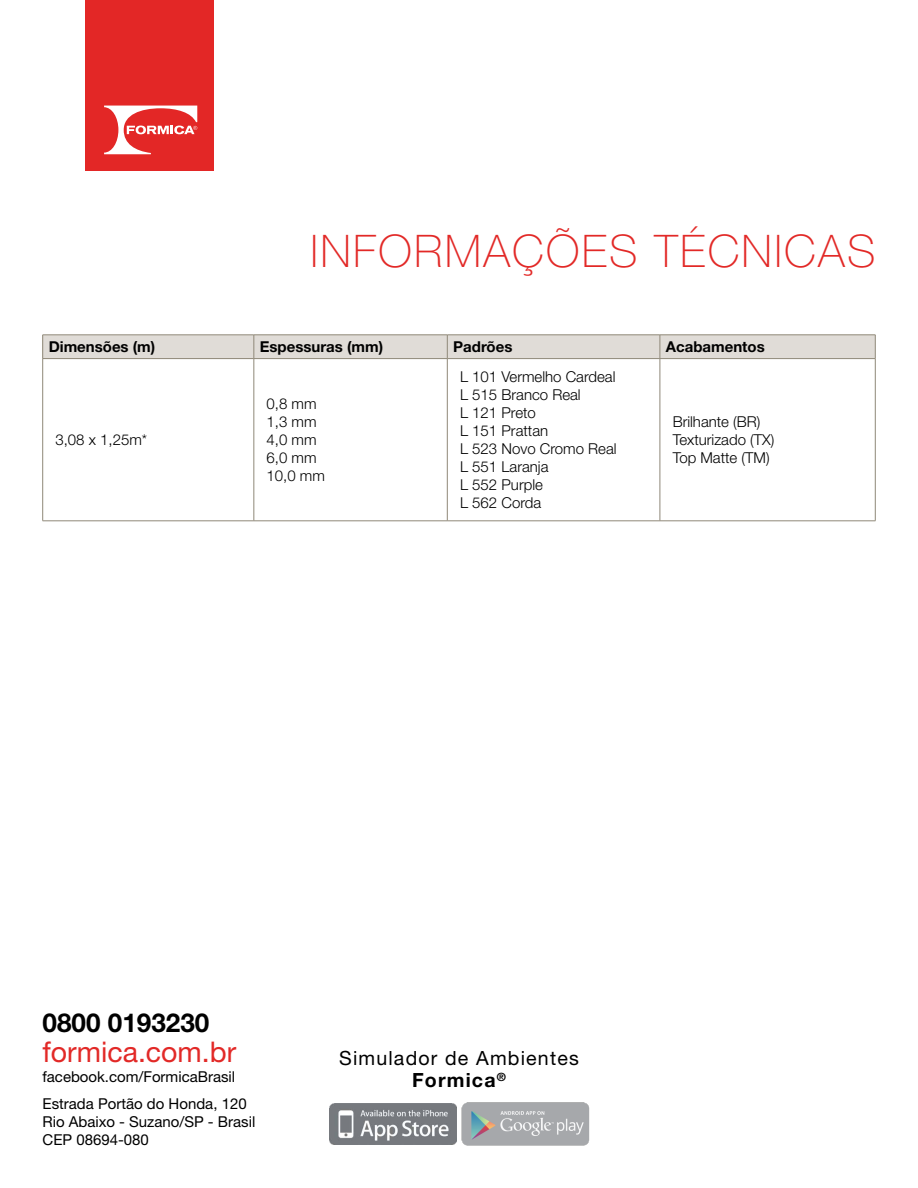
<style>
.page{position:relative;width:918px;height:1188px;background:#fff}
.page>*{position:absolute;margin:0;border:0;box-sizing:border-box;transform-origin:0 0}
.t1{font:100 45px "Helvetica Neue LT Std";letter-spacing:.05em;color:#e22927}
.t2{font:28.5px "Helvetica Neue LT Std";color:#e22927}
.t3{font:700 26.1px "Helvetica Neue LT Std";color:#000}
.t4{font:19.65px/21.8px "Helvetica Neue LT Std";letter-spacing:.06em;color:#000;text-align:center}
.t5{font:300 15px/18px "Helvetica Neue LT Std";color:#000}
.t6{font:15px/18px "Helvetica Neue LT Std";color:#000}
.t7{font:700 15px "Helvetica Neue LT Std";color:#000}
.s1{font-weight:700}
</style>
<div class="page">
<div style="left:85px;top:0;width:129px;height:171px;background:#e32726"></div>
<svg style="left:104px;top:106px;width:93px;height:48px"></svg>
<img style="left:329px;top:1103px;width:128px;height:42px">
<img style="left:461px;top:1103px;width:129px;height:42px">
<div style="left:43px;top:335px;width:211px;height:24px;background:#e0dcd7"></div>
<hr style="left:43px;top:335px;width:211px;height:1px;background:#8f8878">
<svg style="left:42px;top:335px;width:1px;height:23px"></svg>
<div style="left:254px;top:335px;width:622px;height:24px;background:#e0dcd7"></div>
<hr style="left:43px;top:358px;width:211px;height:1px;background:#8f8878">
<hr style="left:42px;top:359px;width:1px;height:162px;background:#8f8878">
<hr style="left:254px;top:358px;width:193px;height:1px;background:#8f8878">
<hr style="left:254px;top:359px;width:1px;height:162px;background:#8f8878">
<hr style="left:447px;top:358px;width:213px;height:1px;background:#8f8878">
<hr style="left:447px;top:359px;width:1px;height:162px;background:#8f8878">
<hr style="left:660px;top:358px;width:215px;height:1px;background:#8f8878">
<hr style="left:660px;top:359px;width:1px;height:162px;background:#8f8878">
<hr style="left:875px;top:359px;width:1px;height:162px;background:#8f8878">
<hr style="left:43px;top:521px;width:211px;height:1px;background:#8f8878">
<hr style="left:254px;top:521px;width:193px;height:1px;background:#8f8878">
<hr style="left:447px;top:521px;width:213px;height:1px;background:#8f8878">
<hr style="left:660px;top:521px;width:215px;height:1px;background:#8f8878">
<h1 class="t1" style="left:310px;top:225px;width:567px">INFORMAÇÕES TÉCNICAS</h1>
<p class="t7" style="left:49px;top:337px;width:108px">Dimensões (m)</p>
<p class="t7" style="left:260px;top:337px;width:125px">Espessuras (mm)</p>
<p class="t7" style="left:453px;top:337px;width:61px">Padrões</p>
<p class="t7" style="left:666px;top:337px;width:100px">Acabamentos</p>
<p class="t5" style="left:55px;top:430px;width:93px">3,08 x 1,25m*</p>
<p class="t5" style="left:267px;top:394px;width:60px">0,8 mm<br>1,3 mm<br>4,0 mm<br>6,0 mm<br>10,0 mm</p>
<p class="t5" style="left:460px;top:367px;width:158px">L 101 Vermelho Cardeal<br>L 515 Branco Real<br>L 121 Preto<br>L 151 Prattan<br>L 523 Novo Cromo Real<br>L 551 Laranja<br>L 552 Purple<br>L 562 Corda</p>
<p class="t5" style="left:673px;top:412px;width:103px">Brilhante (BR)<br>Texturizado (TX)<br>Top Matte (TM)</p>
<h3 class="t3" style="left:43px;top:1006px;width:168px">0800 0193230</h3>
<h2 class="t2" style="left:43px;top:1035px;width:195px">formica.com.br</h2>
<p class="t6" style="left:43px;top:1067px;width:194px">facebook.com/FormicaBrasil</p>
<p class="t6" style="left:43px;top:1094px;width:214px">Estrada Portão do Honda, 120<br>Rio Abaixo - Suzano/SP - Brasil<br>CEP 08694-080</p>
<h3 class="t4" style="left:339px;top:1047px;width:241px">Simulador de Ambientes<br><span class="s1">Formica</span><sup>®</sup></h3>
</div>
